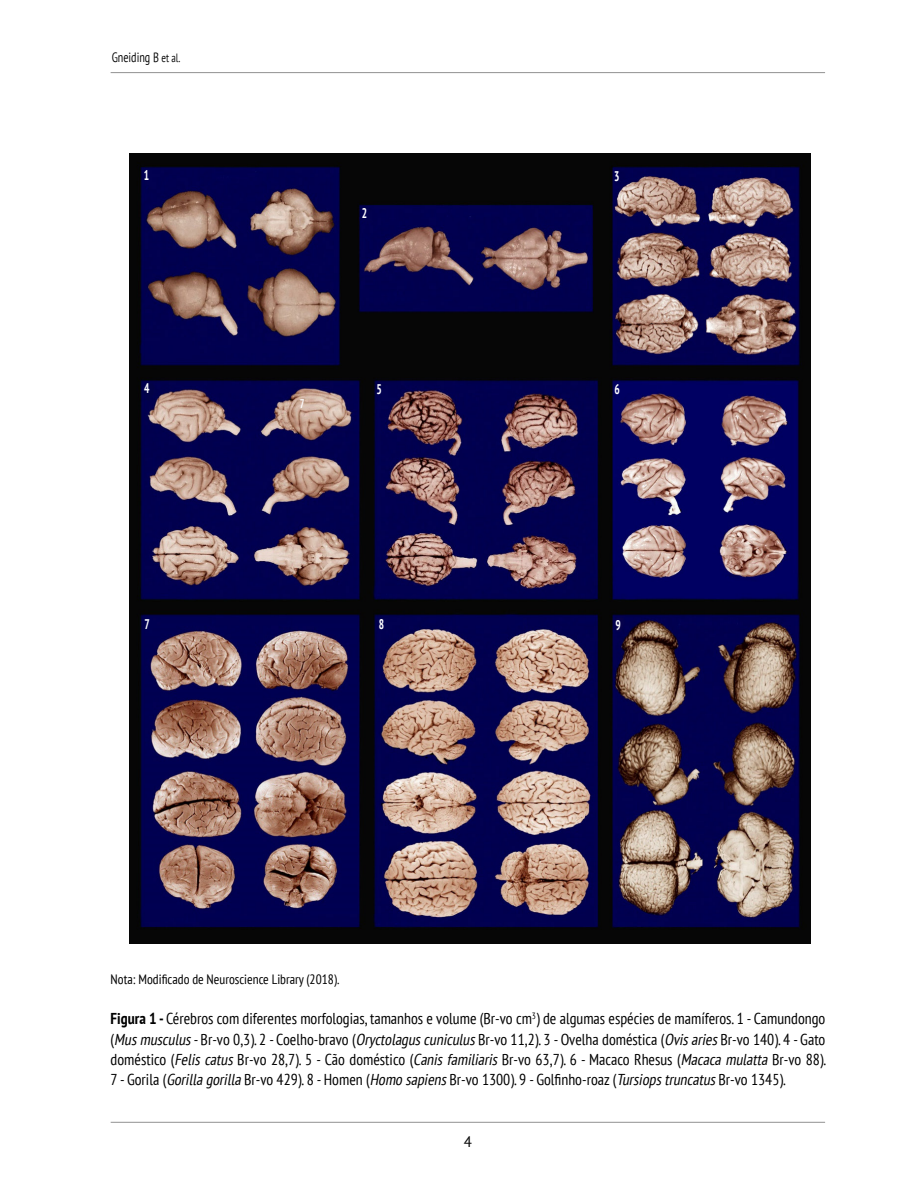
<style>
.page{position:relative;width:919px;height:1191px;background:#fff}
.page>*{position:absolute;margin:0;border:0;box-sizing:border-box;transform-origin:0 0}
.t1{font:condensed 15.75px/20.2px "PT Sans";color:#000;text-align:justify}
.t2{font:15px "PT Sans";color:#000}
.t3{font:700 condensed 13.95px "PT Sans";color:#fff;scale:.81 1}
.t4{font:condensed 13.5px "PT Sans";color:#000}
.t5{font:13.5px "PT Sans";color:#000;scale:.75 1}
.t6{font:700 condensed 12.6px "PT Sans";color:#fff;scale:.81 1}
.s1{font-size:12px}
.s2{font-weight:700}
.s3{font-style:italic}
</style>
<div class="page">
<hr style="left:111px;top:72px;width:714px;height:1px;background:#191919">
<hr style="left:111px;top:1122px;width:714px;height:1px;background:#191919">
<img style="left:130px;top:153px;width:680px;height:790px">
<p class="t5" style="left:112px;top:49px;width:93px">Gneiding B <span class="s1">et al.</span></p>
<p class="t3" style="left:144px;top:166px;width:8px">1</p>
<p class="t3" style="left:362px;top:204px;width:8px">2</p>
<p class="t3" style="left:144px;top:379px;width:8px">4</p>
<p class="t3" style="left:376px;top:380px;width:8px">5</p>
<p class="t6" style="left:300px;top:395px;width:7px">7</p>
<p class="t3" style="left:614px;top:167px;width:8px">3</p>
<p class="t3" style="left:614px;top:379px;width:8px">6</p>
<p class="t3" style="left:144px;top:615px;width:8px">7</p>
<p class="t3" style="left:378px;top:614px;width:8px">8</p>
<p class="t3" style="left:615px;top:616px;width:8px">9</p>
<p class="t4" style="left:111px;top:970px;width:230px">Nota: Modificado de Neuroscience Library (2018).</p>
<p class="t1" style="left:111px;top:1008px;width:717px"><span class="s2">Figura 1 -</span> Cérebros com diferentes morfologias, tamanhos e volume (Br-vo cm<sup>3</sup>) de algumas espécies de mamíferos. 1 - Camundongo (<span class="s3">Musmusculus</span>- Br-vo 0,3). 2 - Coelho-bravo (<span class="s3">Oryctolaguscuniculus</span>Br-vo 11,2). 3 - Ovelha doméstica (<span class="s3">Ovisaries</span>Br-vo 140). 4 - Gato doméstico (<span class="s3">Felis catus</span> Br-vo 28,7). 5 - Cão doméstico (<span class="s3">Canis familiaris</span> Br-vo 63,7). 6 - Macaco Rhesus (<span class="s3">Macaca mulatta</span> Br-vo 88).<br>7 - Gorila (<span class="s3">Gorillagorilla</span>Br-vo 429). 8 - Homen (<span class="s3">Homo sapiens</span>Br-vo 1300). 9 - Golfinho-roaz (<span class="s3">Tursiopstruncatus</span>Br-vo 1345).</p>
<p class="t2" style="left:464px;top:1131px;width:10px">4</p>
</div>
